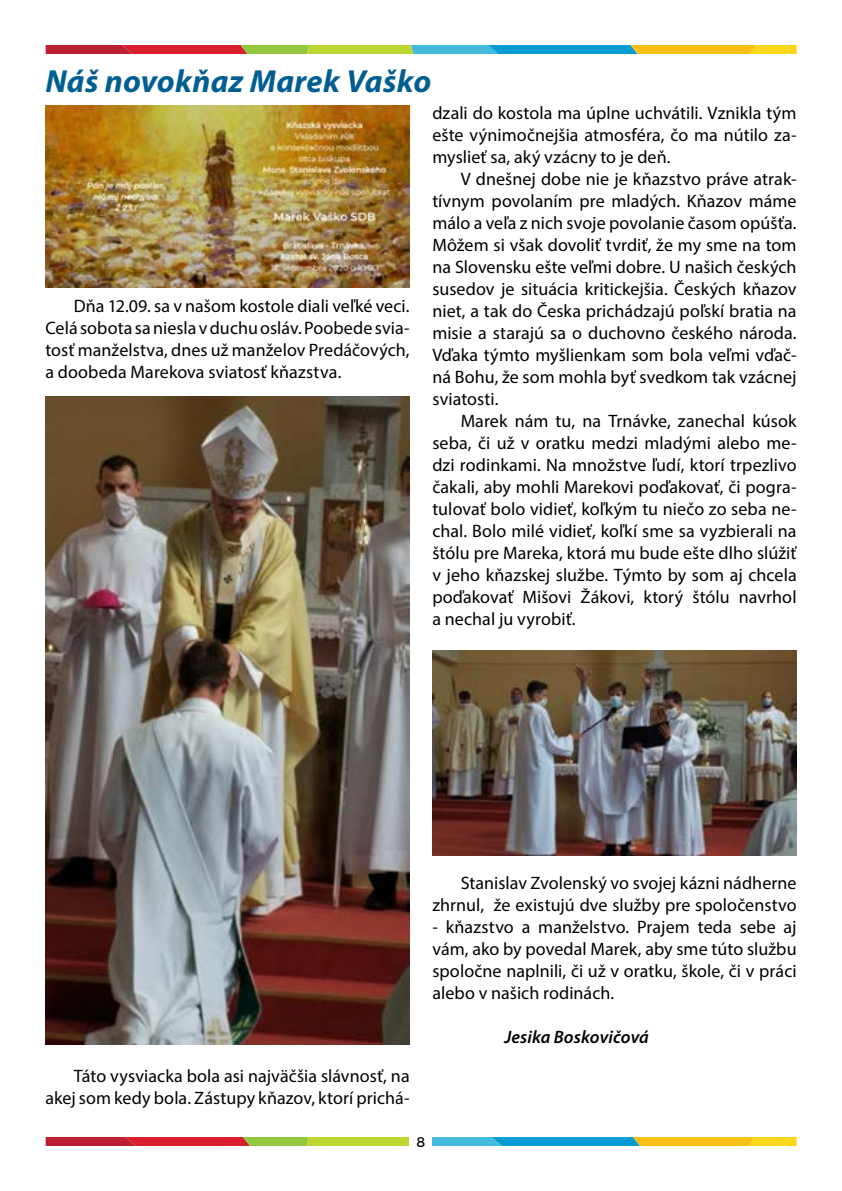
<style>
.page{position:relative;width:842px;height:1191px;background:#fff}
.page>*{position:absolute;margin:0;border:0;box-sizing:border-box;transform-origin:0 0}
.t1{font:italic 700 32px "Myriad Pro";letter-spacing:.01em;color:#005e92}
.t2{font:18px/22px "Myriad Pro";letter-spacing:.005em;color:#000;text-align:justify}
.t3{font:italic 600 18px "Myriad Pro";letter-spacing:.005em;color:#000}
.t4{font:14px "Montserrat";color:#000}
</style>
<div class="page">
<svg style="left:46px;top:1137px;width:751px;height:8px;background:#9d925a"></svg>
<div style="left:410px;top:1128px;width:22px;height:23px;background:#fff"></div>
<svg style="left:46px;top:45px;width:751px;height:9px;background:#9a935d"></svg>
<img style="left:45px;top:105px;width:365px;height:182px">
<img style="left:45px;top:397px;width:365px;height:647px">
<img style="left:432px;top:650px;width:365px;height:205px">
<h1 class="t1" style="left:45px;top:60px;width:388px">Náš novokňaz Marek Vaško</h1>
<p class="t2" style="left:45px;top:295px;width:366px;text-indent:28px">Dňa 12.09. sa v našom kostole diali veľké veci.<br>Celá sobota sa niesla v duchu osláv. Poobede svia&shy;tosť manželstva, dnes už manželov Predáčových, a doobeda Marekova sviatosť kňazstva.</p>
<p class="t2" style="left:432px;top:101px;width:366px">dzali do kostola ma úplne uchvátili. Vznikla tým ešte výnimočnejšia atmosféra, čo ma nútilo za&shy;myslieť sa, aký vzácny to je deň.</p>
<p class="t2" style="left:432px;top:167px;width:366px;text-indent:28px">V dnešnej dobe nie je kňazstvo práve atrak&shy;tívnym povolaním pre mladých. Kňazov máme málo a veľa z nich svoje povolanie časom opúšťa.<br>Môžem si však dovoliť tvrdiť, že my sme na tom na Slovensku ešte veľmi dobre. U našich českých susedov je situácia kritickejšia. Českých kňazov niet, a tak do Česka prichádzajú poľskí bratia na misie a starajú sa o duchovno českého národa.<br>Vďaka týmto myšlienkam som bola veľmi vďač&shy;ná Bohu, že som mohla byť svedkom tak vzácnej sviatosti.</p>
<p class="t2" style="left:432px;top:409px;width:366px;text-indent:28px">Marek nám tu, na Trnávke, zanechal kúsok seba, či už v oratku medzi mladými alebo me&shy;dzi rodinkami. Na množstve ľudí, ktorí trpezlivo čakali, aby mohli Marekovi poďakovať, či pogra&shy;tulovať bolo vidieť, koľkým tu niečo zo seba ne&shy;chal. Bolo milé vidieť, koľkí sme sa vyzbierali na štólu pre Mareka, ktorá mu bude ešte dlho slúžiť v jeho kňazskej službe. Týmto by som aj chcela poďakovať Mišovi Žákovi, ktorý štólu navrhol a nechal ju vyrobiť.</p>
<p class="t2" style="left:45px;top:1065px;width:366px;text-align:right">Táto vysviacka bola asi najväčšia slávnosť, na akej som kedy bola. Zástupy kňazov, ktorí prichá-</p>
<p class="t2" style="left:432px;top:871px;width:366px;text-align:right">Stanislav Zvolenský vo svojej kázni nádherne zhrnul, že existujú dve služby pre spoločenstvo</p>
<p class="t2" style="left:432px;top:915px;width:366px">- kňazstvo a manželstvo. Prajem teda sebe aj vám, ako by povedal Marek, aby sme túto službu spoločne naplnili, či už v oratku, škole, či v práci alebo v našich rodinách.</p>
<p class="t3" style="left:504px;top:1025px;width:146px">Jesika Boskovičová</p>
<p class="t4" style="left:417px;top:1133px;width:10px">8</p>
</div>
